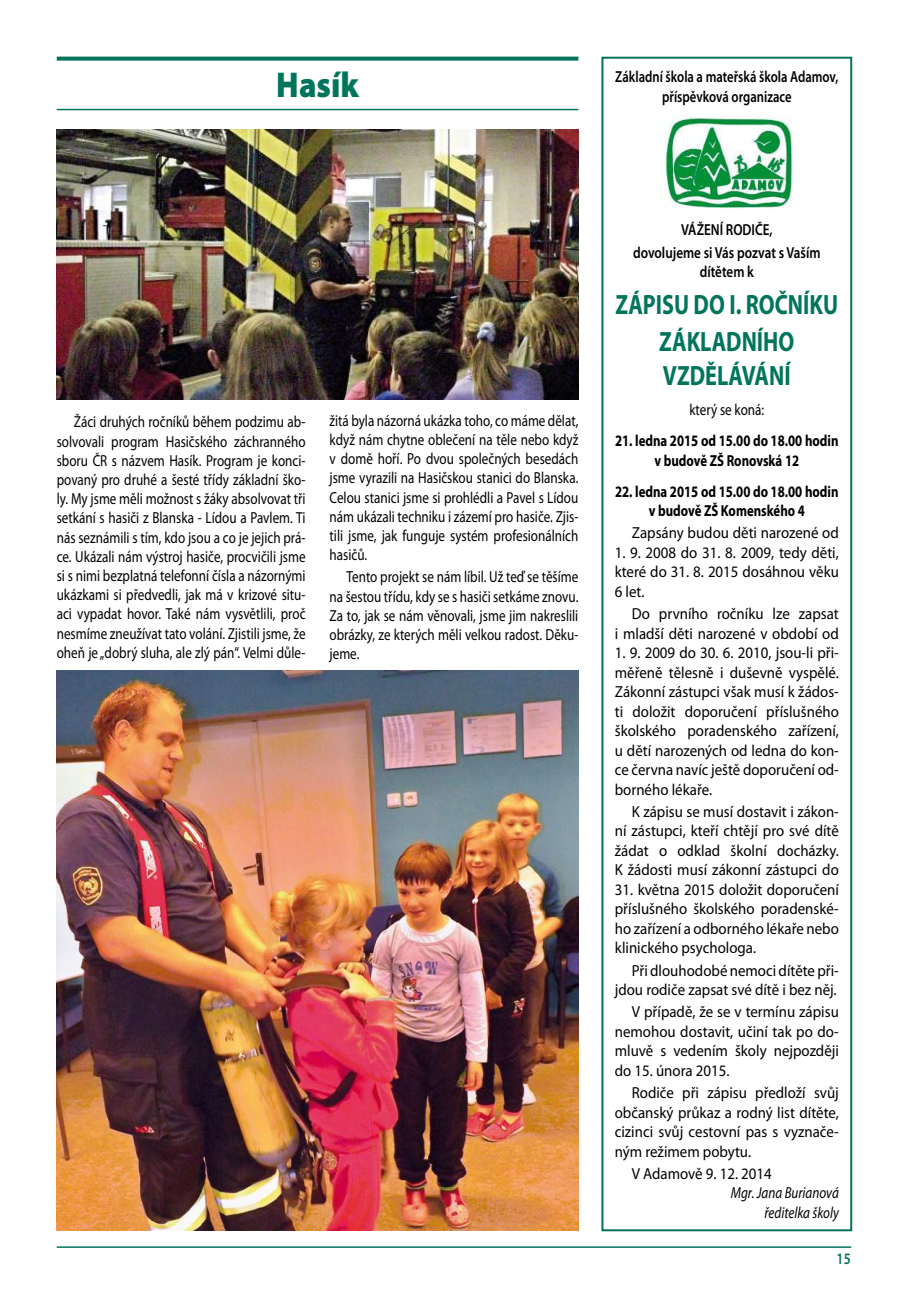
<style>
.page{position:relative;width:908px;height:1304px;background:#fff}
.page>*{position:absolute;margin:0;border:0;box-sizing:border-box;transform-origin:0 0}
.t1{font:900 36px "Myriad Pro";color:#00755b;scale:.89 1}
.t2{font:700 28px/36.8px "Myriad Pro";color:#00755b;text-align:center;scale:.79 1}
.t3{font:16px/19.2px "Myriad Pro";color:#000;text-align:justify;scale:.82 1}
.t4{font:16px/19.4px "Myriad Pro";color:#000;text-align:justify;scale:.93 1}
.t5{font:700 16px/19.4px "Myriad Pro";color:#000;text-align:center;scale:.8 1}
.t6{font:600 16px/19.4px "Myriad Pro";color:#000;text-align:center;scale:.79 1}
.t7{font:600 16px/22.4px "Myriad Pro";color:#000;text-align:center;scale:.82 1}
.t8{font:italic 16px/19.4px "Myriad Pro";color:#000;text-align:right;scale:.82 1}
.t9{font:600 16px "Myriad Pro";color:#00755b;scale:.82 1}
</style>
<div class="page">
<hr style="left:57px;top:1246px;width:793px;height:2px;background:#00755b">
<svg style="left:57px;top:57px;width:521px;height:4px;background:#18826a"></svg>
<hr style="left:57px;top:109px;width:521px;height:1px;background:#00755b">
<img style="left:57px;top:129px;width:521px;height:271px">
<img style="left:57px;top:670px;width:521px;height:560px">
<div style="left:601px;top:57px;width:250px;height:1174px;border:2px solid #00755b"></div>
<img style="left:664px;top:116px;width:128px;height:93px">
<h1 class="t1" style="left:276px;top:61px;width:94px">Hasík</h1>
<p class="t6" style="left:615px;top:67px;width:284px">Základní škola a mateřská škola Adamov, příspěvková organizace</p>
<p class="t3" style="left:57px;top:412px;width:305px;text-indent:17px">Žáci druhých ročníků během podzimu ab&shy;solvovali program Hasičského záchranného sboru ČR s názvem Hasík. Program je konci&shy;povaný pro druhé a šesté třídy základní ško&shy;ly. My jsme měli možnost s žáky absolvovat tři setkání s hasiči z Blanska - Lídou a Pavlem. Ti nás seznámili s tím, kdo jsou a co je jejich prá&shy;ce. Ukázali nám výstroj hasiče, procvičili jsme si s nimi bezplatná telefonní čísla a názornými ukázkami si předvedli, jak má v krizové situ&shy;aci vypadat hovor. Také nám vysvětlili, proč nesmíme zneužívat tato volání. Zjistili jsme, že oheň je „dobrý sluha, ale zlý pán“. Velmi důle-</p>
<p class="t3" style="left:329px;top:411px;width:305px">žitá byla názorná ukázka toho, co máme dělat, když nám chytne oblečení na těle nebo když v domě hoří. Po dvou společných besedách jsme vyrazili na Hasičskou stanici do Blanska.<br>Celou stanici jsme si prohlédli a Pavel s Lídou nám ukázali techniku i zázemí pro hasiče. Zjis&shy;tili jsme, jak funguje systém profesionálních hasičů.</p>
<p class="t3" style="left:329px;top:567px;width:305px;text-indent:17px">Tento projekt se nám líbil. Už teď se těšíme na šestou třídu, kdy se s hasiči setkáme znovu.<br>Za to, jak se nám věnovali, jsme jim nakreslili obrázky, ze kterých měli velkou radost. Děku&shy;jeme.</p>
<p class="t7" style="left:633px;top:218px;width:230px">VÁŽENÍ RODIČE,<br>dovolujeme si Vás pozvat s Vaším</p>
<p class="t7" style="left:699px;top:260px;width:67px">dítětem k</p>
<h2 class="t2" style="left:615px;top:285px;width:283px">ZÁPISU DO I. ROČNÍKU<br>ZÁKLADNÍHO</h2>
<h2 class="t2" style="left:662px;top:356px;width:163px">VZDĚLÁVÁNÍ</h2>
<p class="t3" style="left:689px;top:400px;width:93px">který se koná:</p>
<p class="t5" style="left:614px;top:431px;width:281px">21. ledna 2015 od 15.00 do 18.00 hodin v budově ZŠ Ronovská 12</p>
<p class="t5" style="left:614px;top:481px;width:281px">22. ledna 2015 od 15.00 do 18.00 hodin v budově ZŠ Komenského 4</p>
<p class="t4" style="left:631px;top:523px;width:224px">Zapsány budou děti narozené od</p>
<p class="t4" style="left:614px;top:543px;width:242px">1. 9. 2008 do 31. 8. 2009, tedy děti, které do 31. 8. 2015 dosáhnou věku 6 let.</p>
<p class="t4" style="left:614px;top:604px;width:242px;text-align:right">Do prvního ročníku lze zapsat<br>i mladší děti narozené v období od</p>
<p class="t4" style="left:614px;top:643px;width:242px">1. 9. 2009 do 30. 6. 2010, jsou-li při&shy;měřeně tělesně i duševně vyspělé.<br>Zákonní zástupci však musí k žádos&shy;ti doložit doporučení příslušného školského poradenského zařízení, u dětí narozených od ledna do kon&shy;ce června navíc ještě doporučení od&shy;borného lékaře.</p>
<p class="t4" style="left:614px;top:802px;width:242px;text-indent:17px">K zápisu se musí dostavit i zákon&shy;ní zástupci, kteří chtějí pro své dítě žádat o odklad školní docházky.<br>K žádosti musí zákonní zástupci do</p>
<p class="t4" style="left:614px;top:879px;width:242px">31. května 2015 doložit doporučení příslušného školského poradenské&shy;ho zařízení a odborného lékaře nebo klinického psychologa.</p>
<p class="t4" style="left:614px;top:960px;width:242px;text-align:right">Při dlouhodobé nemoci dítěte při&shy;jdou rodiče zapsat své dítě i bez něj.</p>
<p class="t4" style="left:614px;top:1002px;width:242px;text-indent:17px">V případě, že se v termínu zápisu nemohou dostavit, učiní tak po do&shy;mluvě s vedením školy nejpozději do 15. února 2015.</p>
<p class="t4" style="left:614px;top:1083px;width:242px;text-indent:17px">Rodiče při zápisu předloží svůj občanský průkaz a rodný list dítěte, cizinci svůj cestovní pas s vyznače&shy;ným režimem pobytu.</p>
<p class="t4" style="left:631px;top:1164px;width:152px">V Adamově 9. 12. 2014</p>
<p class="t8" style="left:730px;top:1183px;width:133px">Mgr. Jana Burianová ředitelka školy</p>
<p class="t9" style="left:836px;top:1249px;width:17px">15</p>
</div>
